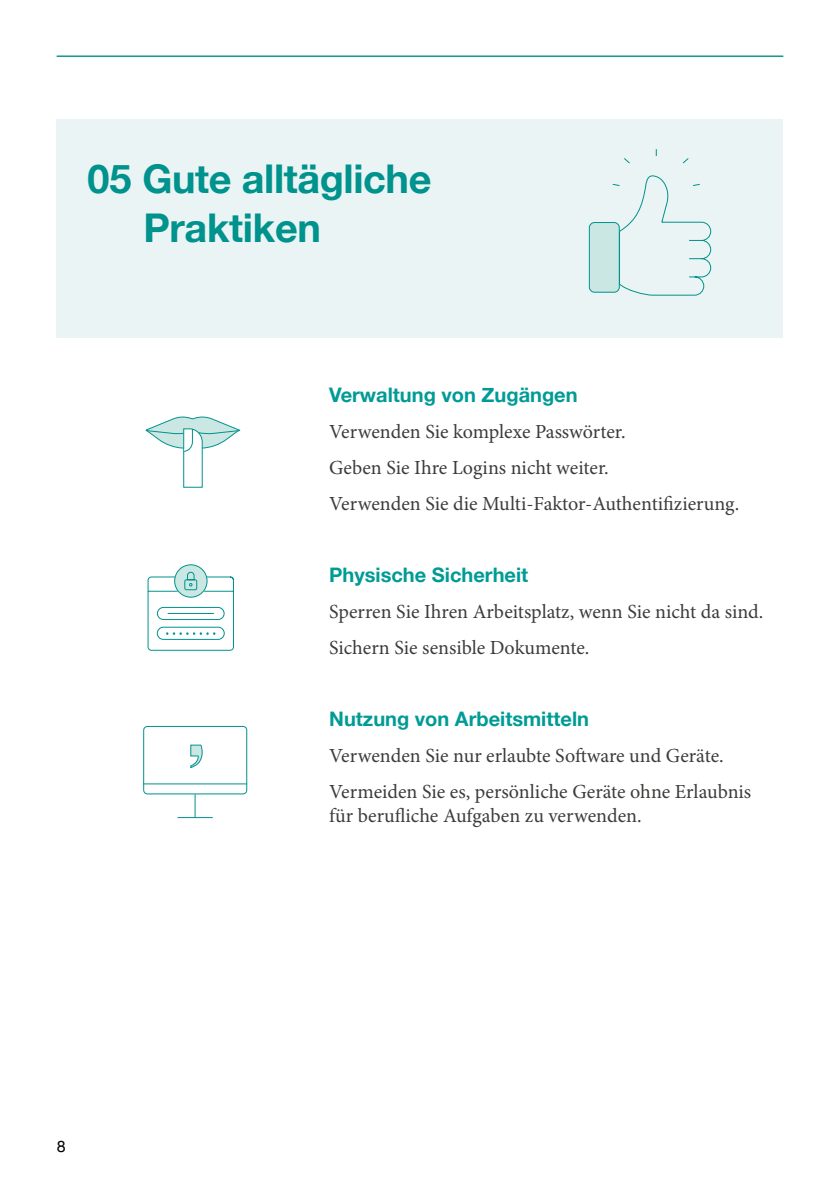
<style>
.page{position:relative;width:840px;height:1191px;background:#fff}
.page>*{position:absolute;margin:0;border:0;box-sizing:border-box;transform-origin:0 0}
.t1{font:700 39.6px/48.6px "Helvetica Neue";letter-spacing:-.01em;color:#00928c}
.t2{font:20px/36px "Minion Pro";color:#3c3c3b}
.t3{font:700 20px "Helvetica Neue";color:#009b96}
.t4{font:16px "Helvetica Neue";color:#000}
</style>
<div class="page">
<div style="left:57px;top:119px;width:725px;height:218px;background:#eaf4f4"></div>
<hr style="left:57px;top:56px;width:725px;height:1px;background:#00928c">
<svg style="left:174px;top:565px;width:33px;height:32px"></svg>
<div style="left:174px;top:564px;width:33px;height:33px;border:1px solid #00928c;border-radius:50%"></div>
<svg style="left:147px;top:571px;width:87px;height:80px"></svg>
<svg style="left:145px;top:416px;width:96px;height:72px"></svg>
<hr style="left:177px;top:817px;width:36px;height:1px;background:#00928c">
<svg style="left:194px;top:794px;width:1px;height:23px"></svg>
<div style="left:143px;top:726px;width:104px;height:68px;border:1px solid #00928c;border-radius:4px"></div>
<hr style="left:143px;top:783px;width:104px;height:1px;background:#00928c">
<svg style="left:190px;top:744px;width:13px;height:25px"></svg>
<div style="left:589px;top:222px;width:30px;height:70px;background:#cbe7e3;border-radius:5px"></div>
<div style="left:588px;top:222px;width:31px;height:71px;border:1px solid #00928c;border-radius:5px"></div>
<svg style="left:624px;top:149px;width:65px;height:15px"></svg>
<svg style="left:611px;top:175px;width:100px;height:121px"></svg>
<h1 class="t1" style="left:143px;top:155px;width:289px;text-indent:-56px">05 Gute alltägliche<br>Praktiken</h1>
<p class="t3" style="left:329px;top:379px;width:250px">Verwaltung von Zugängen</p>
<p class="t2" style="left:329px;top:414px;width:411px">Verwenden Sie komplexe Passwörter.<br>Geben Sie Ihre Logins nicht weiter.<br>Verwenden Sie die Multi-Faktor-Authentifizierung.</p>
<p class="t3" style="left:329px;top:559px;width:200px">Physische Sicherheit</p>
<p class="t2" style="left:329px;top:594px;width:435px">Sperren Sie Ihren Arbeitsplatz, wenn Sie nicht da sind.<br>Sichern Sie sensible Dokumente.</p>
<p class="t3" style="left:329px;top:703px;width:261px">Nutzung von Arbeitsmitteln</p>
<p class="t2" style="left:329px;top:738px;width:423px">Verwenden Sie nur erlaubte Software und Geräte.<br>Vermeiden Sie es, persönliche Geräte ohne Erlaubnis</p>
<p class="t2" style="left:329px;top:798px;width:314px">für berufliche Aufgaben zu verwenden.</p>
<p class="t4" style="left:57px;top:1134px;width:10px">8</p>
</div>
